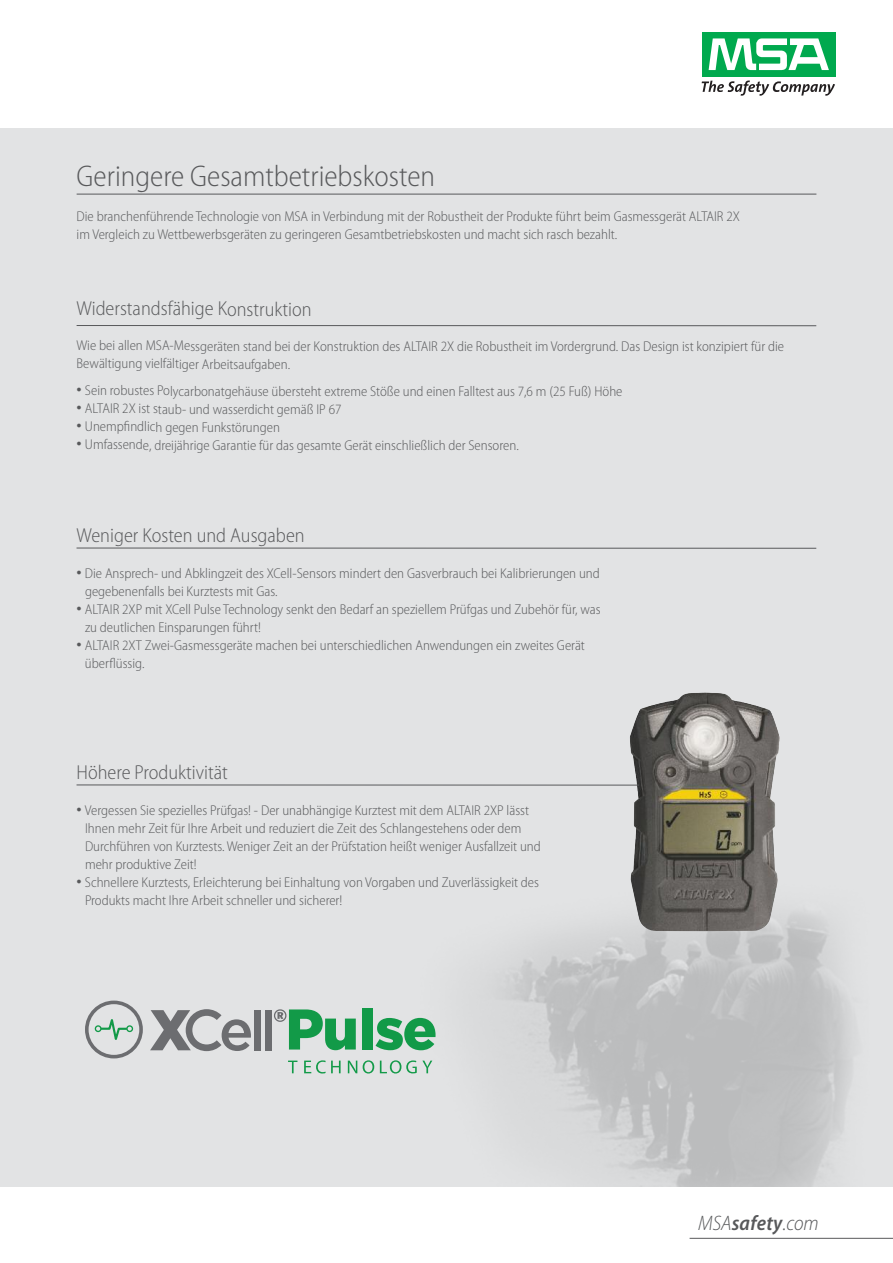
<style>
.page{position:relative;width:893px;height:1263px;background:#fff}
.page>*{position:absolute;margin:0;border:0;box-sizing:border-box;transform-origin:0 0}
.t1{font:300 semi-condensed 30px "Myriad Pro";color:#58595b}
.t2{font:italic 300 semi-condensed 21px "Myriad Pro";color:#58595b}
.t3{font:300 semi-condensed 20.25px "Myriad Pro";color:#58595b}
.t4{font:300 semi-condensed 14.25px/18px "Myriad Pro";color:#58595b}
.s1{font-size:21.15px}
.s2{font-weight:600}
</style>
<div class="page">
<div style="left:0;top:128px;width:893px;height:1058px;background:#e2e3e4"></div>
<img style="left:292px;top:911px;width:560px;height:275px">
<svg style="left:100px;top:1019px;width:28px;height:21px"></svg>
<div style="left:126px;top:1025px;width:7px;height:7px;border:1px solid #129a48;border-radius:50%"></div>
<div style="left:95px;top:1025px;width:7px;height:7px;border:1px solid #129a48;border-radius:50%"></div>
<div style="left:85px;top:1000px;width:58px;height:58px;border:4px solid #6c6d70;border-radius:50%"></div>
<div style="left:254px;top:1010px;width:7px;height:40px;background:#6c6d70"></div>
<div style="left:265px;top:1010px;width:7px;height:40px;background:#6c6d70"></div>
<svg style="left:150px;top:1009px;width:101px;height:42px"></svg>
<svg style="left:274px;top:1009px;width:82px;height:41px"></svg>
<div style="left:362px;top:1008px;width:11px;height:41px;background:#129a48"></div>
<svg style="left:376px;top:1018px;width:60px;height:32px"></svg>
<svg style="left:288px;top:1060px;width:9px;height:13px"></svg>
<svg style="left:304px;top:1060px;width:37px;height:13px"></svg>
<svg style="left:348px;top:1060px;width:9px;height:13px"></svg>
<svg style="left:363px;top:1060px;width:11px;height:13px"></svg>
<svg style="left:380px;top:1060px;width:52px;height:13px"></svg>
<img style="left:630px;top:693px;width:150px;height:238px">
<hr style="left:690px;top:1238px;width:203px;height:1px;background:#58595b">
<svg style="left:702px;top:76px;width:134px;height:5px"></svg>
<div style="left:702px;top:32px;width:134px;height:44px;background:#00a94e"></div>
<svg style="left:709px;top:38px;width:120px;height:32px"></svg>
<svg style="left:702px;top:81px;width:133px;height:15px"></svg>
<hr style="left:77px;top:194px;width:739px;height:1px;background:#58595b">
<hr style="left:77px;top:548px;width:739px;height:1px;background:#58595b">
<hr style="left:77px;top:784px;width:562px;height:1px;background:#58595b">
<hr style="left:77px;top:325px;width:739px;height:1px;background:#58595b">
<h1 class="t1" style="left:77px;top:160px;width:360px">Geringere Gesamtbetriebskosten</h1>
<p class="t4" style="left:77px;top:208px;width:665px">Die branchenführende Technologie von MSA in Verbindung mit der Robustheit der Produkte führt beim Gasmessgerät ALTAIR 2X im Vergleich zu Wettbewerbsgeräten zu geringeren Gesamtbetriebskosten und macht sich rasch bezahlt.</p>
<h3 class="t3" style="left:77px;top:298px;width:237px">Widerstandsfähige Konstruktion</h3>
<p class="t4" style="left:77px;top:337px;width:709px">Wie bei allen MSA-Messgeräten stand bei der Konstruktion des ALTAIR 2X die Robustheit im Vordergrund. Das Design ist konzipiert für die<br>Bewältigung vielfältiger Arbeitsaufgaben.</p>
<p class="t4" style="left:77px;top:382px;width:547px"><span class="s1">•</span> Sein robustes Polycarbonatgehäuse übersteht extreme Stöße und einen Falltest aus 7,6 m (25 Fuß) Höhe</p>
<p class="t4" style="left:77px;top:400px;width:266px"><span class="s1">•</span> ALTAIR 2X ist staub- und wasserdicht gemäß IP 67</p>
<p class="t4" style="left:77px;top:418px;width:205px"><span class="s1">•</span> Unempfindlich gegen Funkstörungen</p>
<p class="t4" style="left:77px;top:436px;width:444px"><span class="s1">•</span> Umfassende, dreijährige Garantie für das gesamte Gerät einschließlich der Sensoren.</p>
<h3 class="t3" style="left:77px;top:525px;width:230px">Weniger Kosten und Ausgaben</h3>
<p class="t4" style="left:85px;top:564px;width:516px;text-indent:-8px"><span class="s1">•</span> Die Ansprech- und Abklingzeit des XCell-Sensors mindert den Gasverbrauch bei Kalibrierungen und gegebenenfalls bei Kurztests mit Gas.</p>
<p class="t4" style="left:85px;top:600px;width:517px;text-indent:-8px"><span class="s1">•</span> ALTAIR 2XP mit XCell Pulse Technology senkt den Bedarf an speziellem Prüfgas und Zubehör für, was zu deutlichen Einsparungen führt!</p>
<p class="t4" style="left:85px;top:636px;width:501px;text-indent:-8px"><span class="s1">•</span> ALTAIR 2XT Zwei-Gasmessgeräte machen bei unterschiedlichen Anwendungen ein zweites Gerät überflüssig.</p>
<h3 class="t3" style="left:77px;top:761px;width:153px">Höhere Produktivität</h3>
<p class="t4" style="left:85px;top:801px;width:457px;text-indent:-8px"><span class="s1">•</span> Vergessen Sie spezielles Prüfgas! - Der unabhängige Kurztest mit dem ALTAIR 2XP lässt Ihnen mehr Zeit für Ihre Arbeit und reduziert die Zeit des Schlangestehens oder dem Durchführen von Kurztests. Weniger Zeit an der Prüfstation heißt weniger Ausfallzeit und mehr produktive Zeit!</p>
<p class="t4" style="left:85px;top:873px;width:456px;text-indent:-8px"><span class="s1">•</span> Schnellere Kurztests, Erleichterung bei Einhaltung von Vorgaben und Zuverlässigkeit des<br>Produkts macht Ihre Arbeit schneller und sicherer!</p>
<h2 class="t2" style="left:698px;top:1212px;width:122px">MSA<span class="s2">safety</span>.com</h2>
</div>
